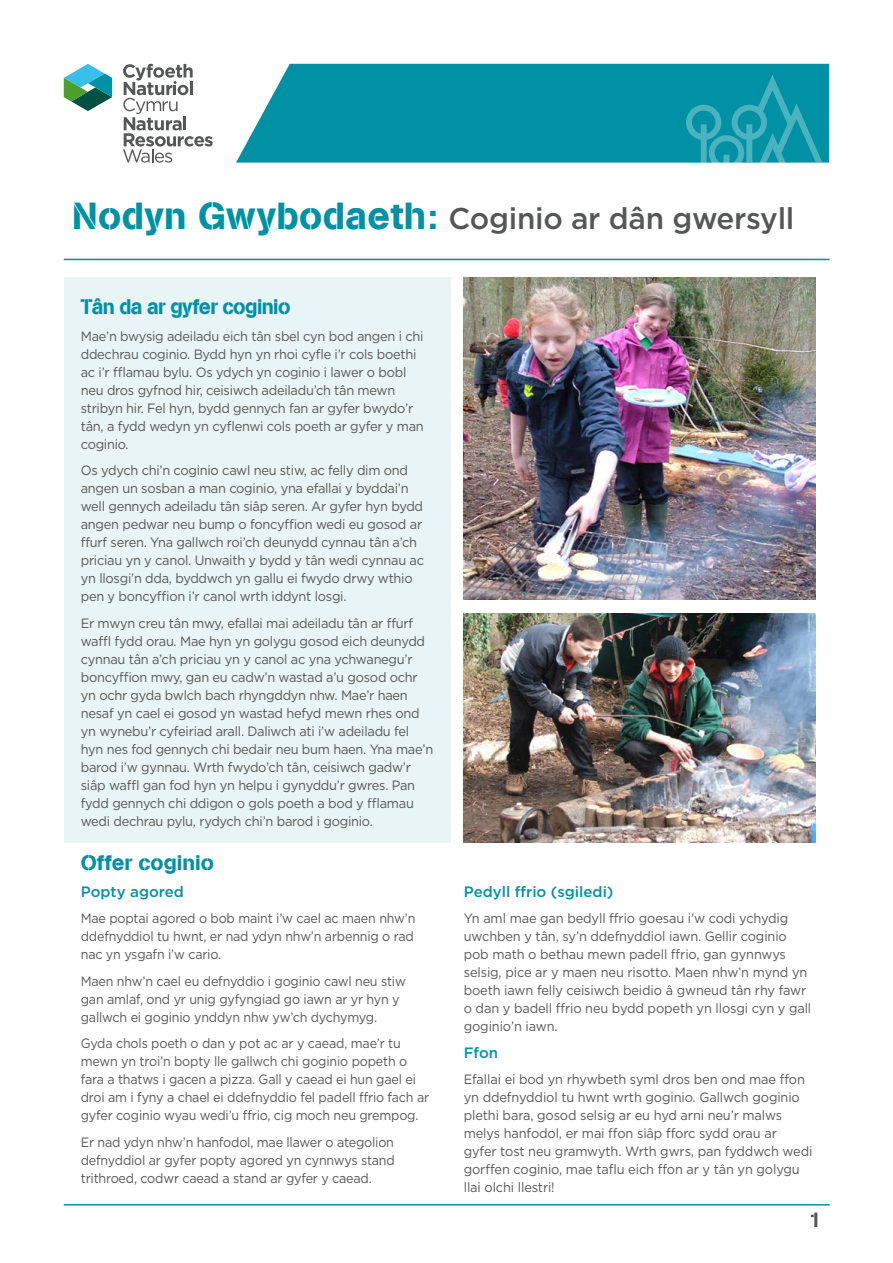
<style>
.page{position:relative;width:893px;height:1263px;background:#fff}
.page>*{position:absolute;margin:0;border:0;box-sizing:border-box;transform-origin:0 0}
.t1{font:500 30px "Gotham";letter-spacing:-.01em;color:#555756}
.t2{font:21px "AG Book Stencil";letter-spacing:-.025em;color:#0092a4;scale:.95 1}
.t3{font:21px "AG Book Stencil";color:#0092a4}
.t4{font:21px "AG Book Stencil";color:#555756}
.t5{font:500 15px "Gotham";color:#0092a4}
.t6{font:13.5px/18px "Gotham";letter-spacing:-.02em;color:#555756;scale:.95 1}
.t7{font:13.5px/18px "Gotham";letter-spacing:-.02em;color:#555756;scale:.93 1}
.s1{font-family:"AG Book Stencil";font-weight:400;font-size:37.5px;color:#0092a4}
</style>
<div class="page">
<svg style="left:123px;top:64px;width:90px;height:99px"></svg>
<svg style="left:64px;top:64px;width:48px;height:47px"></svg>
<div style="left:236px;top:64px;width:593px;height:99px;background:#0092a4"></div>
<svg style="left:686px;top:75px;width:136px;height:88px;background:#159bab"></svg>
<hr style="left:64px;top:259px;width:766px;height:1px;background:#0092a4">
<hr style="left:64px;top:1204px;width:766px;height:1px;background:#0092a4">
<img style="left:464px;top:277px;width:352px;height:323px">
<div style="left:64px;top:277px;width:387px;height:566px;background:#e8f4f5"></div>
<img style="left:464px;top:613px;width:352px;height:230px">
<h1 class="t1" style="left:72px;top:199px;width:724px"><span class="s1">Nodyn Gwybodaeth:</span> Coginio ar dân gwersyll</h1>
<p class="t2" style="left:81px;top:294px;width:222px">Tân da ar gyfer coginio</p>
<p class="t6" style="left:81px;top:326px;width:363px">Mae’n bwysig adeiladu eich tân sbel cyn bod angen i chi ddechrau coginio. Bydd hyn yn rhoi cyfle i’r cols boethi ac i’r fflamau bylu. Os ydych yn coginio i lawer o bobl neu dros gyfnod hir, ceisiwch adeiladu’ch tân mewn stribyn hir. Fel hyn, bydd gennych fan ar gyfer bwydo’r tân, a fydd wedyn yn cyflenwi cols poeth ar gyfer y man coginio.</p>
<p class="t6" style="left:81px;top:461px;width:363px">Os ydych chi’n coginio cawl neu stiw, ac felly dim ond angen un sosban a man coginio, yna efallai y byddai’n well gennych adeiladu tân siâp seren. Ar gyfer hyn bydd angen pedwar neu bump o foncyffion wedi eu gosod ar ffurf seren. Yna gallwch roi’ch deunydd cynnau tân a’ch priciau yn y canol. Unwaith y bydd y tân wedi cynnau ac yn llosgi’n dda, byddwch yn gallu ei fwydo drwy wthio pen y boncyffion i’r canol wrth iddynt losgi.</p>
<p class="t6" style="left:81px;top:613px;width:372px">Er mwyn creu tân mwy, efallai mai adeiladu tân ar ffurf waffl fydd orau. Mae hyn yn golygu gosod eich deunydd cynnau tân a’ch priciau yn y canol ac yna ychwanegu’r boncyffion mwy, gan eu cadw’n wastad a’u gosod ochr yn ochr gyda bwlch bach rhyngddyn nhw. Mae’r haen nesaf yn cael ei gosod yn wastad hefyd mewn rhes ond yn wynebu’r cyfeiriad arall. Daliwch ati i’w adeiladu fel hyn nes fod gennych chi bedair neu bum haen. Yna mae’n barod i’w gynnau. Wrth fwydo’ch tân, ceisiwch gadw’r siâp waffl gan fod hyn yn helpu i gynyddu’r gwres. Pan fydd gennych chi ddigon o gols poeth a bod y fflamau wedi dechrau pylu, rydych chi’n barod i goginio.</p>
<p class="t3" style="left:81px;top:850px;width:135px">Offer coginio</p>
<p class="t5" style="left:81px;top:881px;width:105px">Popty agored</p>
<p class="t7" style="left:81px;top:909px;width:361px">Mae poptai agored o bob maint i’w cael ac maen nhw’n ddefnyddiol tu hwnt, er nad ydyn nhw’n arbennig o rad nac yn ysgafn i’w cario.</p>
<p class="t7" style="left:81px;top:971px;width:351px">Maen nhw’n cael eu defnyddio i goginio cawl neu stiw gan amlaf, ond yr unig gyfyngiad go iawn ar yr hyn y gallwch ei goginio ynddyn nhw yw’ch dychymyg.</p>
<p class="t7" style="left:81px;top:1034px;width:376px">Gyda chols poeth o dan y pot ac ar y caead, mae’r tu mewn yn troi’n bopty lle gallwch chi goginio popeth o fara a thatws i gacen a pizza. Gall y caead ei hun gael ei droi am i fyny a chael ei ddefnyddio fel padell ffrio fach ar gyfer coginio wyau wedi’u ffrio, cig moch neu grempog.</p>
<p class="t7" style="left:81px;top:1132px;width:339px;text-align:justify">Er nad ydyn nhw’n hanfodol, mae llawer o ategolion defnyddiol ar gyfer popty agored yn cynnwys stand trithroed, codwr caead a stand ar gyfer y caead.</p>
<p class="t5" style="left:464px;top:881px;width:151px">Pedyll ffrio (sgiledi)</p>
<p class="t6" style="left:464px;top:909px;width:367px">Yn aml mae gan bedyll ffrio goesau i’w codi ychydig uwchben y tân, sy’n ddefnyddiol iawn. Gellir coginio pob math o bethau mewn padell ffrio, gan gynnwys selsig, pice ar y maen neu risotto. Maen nhw’n mynd yn boeth iawn felly ceisiwch beidio â gwneud tân rhy fawr o dan y badell ffrio neu bydd popeth yn llosgi cyn y gall goginio’n iawn.</p>
<p class="t5" style="left:464px;top:1042px;width:36px">Ffon</p>
<p class="t6" style="left:464px;top:1070px;width:368px">Efallai ei bod yn rhywbeth syml dros ben ond mae ffon yn ddefnyddiol tu hwnt wrth goginio. Gallwch goginio plethi bara, gosod selsig ar eu hyd arni neu’r malws melys hanfodol, er mai ffon siâp fforc sydd orau ar gyfer tost neu gramwyth. Wrth gwrs, pan fyddwch wedi gorffen coginio, mae taflu eich ffon ar y tân yn golygu llai olchi llestri!</p>
<h2 class="t4" style="left:810px;top:1207px;width:13px">1</h2>
</div>
